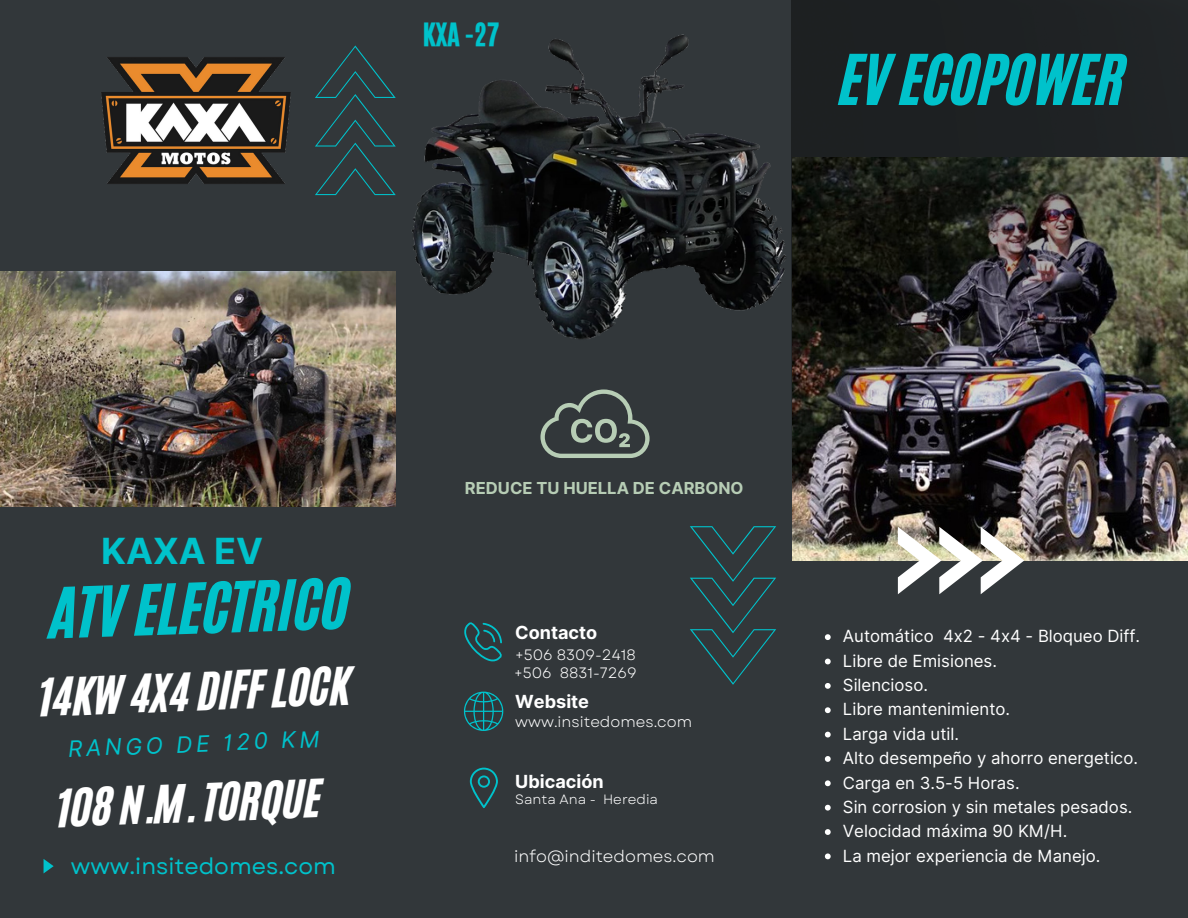
<style>
.page{position:relative;width:1188px;height:918px;background:#32373a}
.page>*{position:absolute;margin:0;border:0;box-sizing:border-box;transform-origin:0 0}
.t1{font:57.9px "CA Generated";color:#00c2cb}
.t2{font:43.5px "CA Generated";color:#fff}
.t3{font:700 36px "Inter";color:#00c2cb}
.t4{font:27px "CA Generated";color:#00c2cb}
.t5{font:22.5px "Garet";color:#00c2cb}
.t6{font:italic 22.5px "Inter";color:#00c2cb}
.t7{font:700 18px "Inter";color:#fff}
.t8{font:16.8px/24.3px "Inter";color:#fff}
.t9{font:700 16.5px "Inter";color:#b7cdb5}
.t10{font:16.5px "Garet";color:#fff}
.t11{font:15px "Garet";color:#fff}
.t12{font:13.5px "Garet";color:#fff}
</style>
<div class="page">
<img style="left:792px;top:459px;width:396px;height:101px">
<img style="left:792px;top:0;width:396px;height:459px">
<svg style="left:898px;top:527px;width:126px;height:67px"></svg>
<svg style="left:44px;top:859px;width:10px;height:14px"></svg>
<svg style="left:464px;top:622px;width:38px;height:39px"></svg>
<svg style="left:464px;top:692px;width:39px;height:39px"></svg>
<svg style="left:470px;top:768px;width:28px;height:40px"></svg>
<img style="left:0;top:271px;width:396px;height:235px">
<img style="left:411px;top:0;width:387px;height:388px">
<svg style="left:690px;top:526px;width:86px;height:159px"></svg>
<svg style="left:336px;top:45px;width:60px;height:150px"></svg>
<img style="left:101px;top:57px;width:235px;height:139px">
<svg style="left:540px;top:389px;width:110px;height:69px"></svg>
<svg style="left:825px;top:634px;width:6px;height:6px"></svg>
<svg style="left:825px;top:659px;width:6px;height:5px"></svg>
<svg style="left:825px;top:683px;width:6px;height:6px"></svg>
<svg style="left:825px;top:707px;width:6px;height:6px"></svg>
<svg style="left:825px;top:732px;width:6px;height:5px"></svg>
<svg style="left:825px;top:756px;width:6px;height:6px"></svg>
<svg style="left:825px;top:780px;width:6px;height:6px"></svg>
<svg style="left:825px;top:805px;width:6px;height:6px"></svg>
<svg style="left:825px;top:829px;width:6px;height:6px"></svg>
<svg style="left:825px;top:853px;width:6px;height:6px"></svg>
<h3 class="t4" style="left:423px;top:15px;width:78px">KXA -27</h3>
<h1 class="t1" style="left:841px;top:38px;width:287px">EV ECOPOWER</h1>
<h3 class="t3" style="left:101px;top:529px;width:163px">KAXA EV</h3>
<h1 class="t1" style="left:49px;top:572px;width:301px;rotate:-2deg">ATV ELECTRICO</h1>
<h2 class="t2" style="left:38px;top:666px;width:314px;rotate:-2deg">14KW 4X4 DIFF LOCK</h2>
<h3 class="t6" style="left:68px;top:735px;width:253px;rotate:-2deg">RANGO DE 120 KM</h3>
<h2 class="t2" style="left:56px;top:776px;width:266px;rotate:-2deg">108 N.M. TORQUE</h2>
<h3 class="t5" style="left:71px;top:849px;width:266px">www.insitedomes.com</h3>
<p class="t9" style="left:465px;top:478px;width:280px">REDUCE TU HUELLA DE CARBONO</p>
<p class="t7" style="left:515px;top:622px;width:84px">Contacto</p>
<p class="t8" style="left:843px;top:624px;width:299px">Automático 4x2 - 4x4 - Bloqueo Diff.<br>Libre de Emisiones.<br>Silencioso.<br>Libre mantenimiento.<br>Larga vida util.<br>Alto desempeño y ahorro energetico.<br>Carga en 3.5-5 Horas.<br>Sin corrosion y sin metales pesados.<br>Velocidad máxima 90 KM/H.<br>La mejor experiencia de Manejo.</p>
<p class="t11" style="left:515px;top:644px;width:122px">+506 8309-2418</p>
<p class="t11" style="left:514px;top:662px;width:124px">+506 8831-7269</p>
<p class="t7" style="left:515px;top:691px;width:75px">Website</p>
<p class="t11" style="left:515px;top:711px;width:178px">www.insitedomes.com</p>
<p class="t7" style="left:515px;top:771px;width:90px">Ubicación</p>
<p class="t12" style="left:515px;top:790px;width:144px">Santa Ana - Heredia</p>
<p class="t10" style="left:514px;top:844px;width:202px">info@inditedomes.com</p>
</div>
